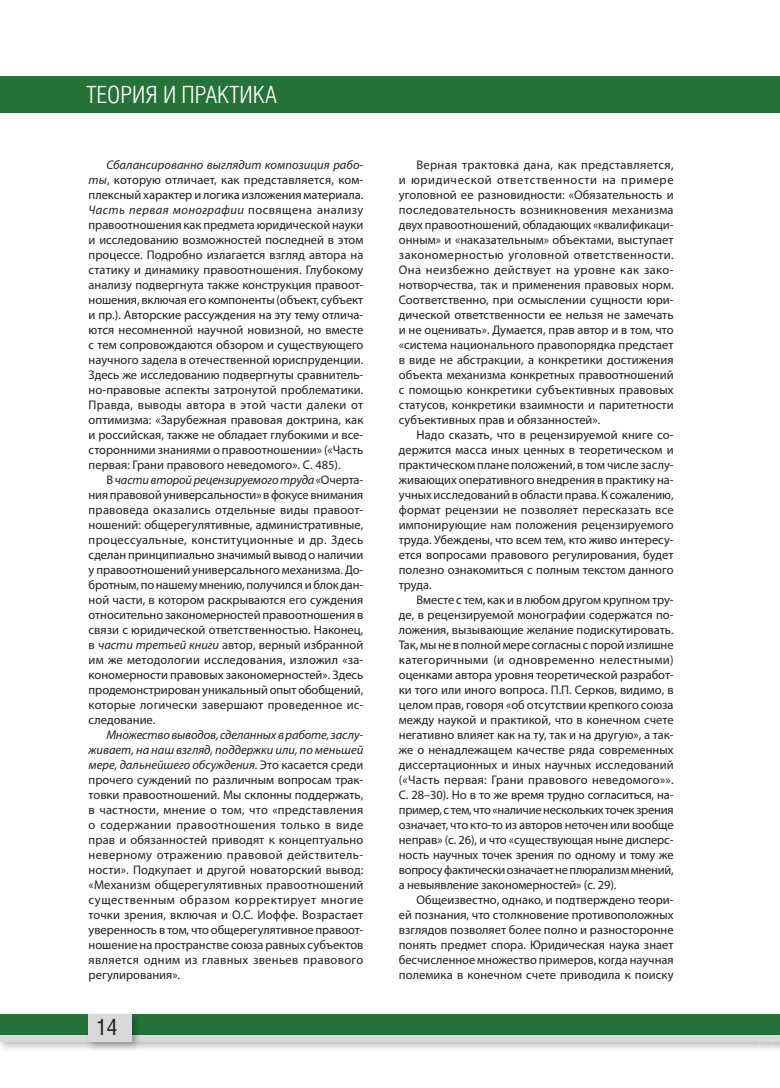
<style>
.page{position:relative;width:780px;height:1088px;background:#fff}
.page>*{position:absolute;margin:0;border:0;box-sizing:border-box;transform-origin:0 0}
.t1{font:300 23.75px "Helios Cond";color:#fff;scale:1.04 1}
.t2{font:22.5px "Helios Cond";color:#231f20}
.t3{font:12.5px/15px "Myriad Pro";color:#231f20;text-align:justify}
.s1{font-style:italic}
</style>
<div class="page">
<div style="left:0;top:1014px;width:780px;height:22px;background:#267339"></div>
<div style="left:0;top:76px;width:780px;height:37px;background:#267339"></div>
<div style="left:0;top:1035px;width:762px;height:6px;background:#d8d9db"></div>
<img style="left:772px;top:1041px;width:8px;height:8px">
<img style="left:759px;top:1041px;width:13px;height:8px">
<div style="left:762px;top:1035px;width:18px;height:6px;background:#d8d9db"></div>
<img style="left:86px;top:1014px;width:56px;height:37px">
<div style="left:89px;top:1014px;width:43px;height:27px;background:#d8d9db"></div>
<h1 class="t1" style="left:86px;top:81px;width:185px">ТЕОРИЯ И ПРАКТИКА</h1>
<p class="t3" style="left:89px;top:158px;width:276px;text-indent:18px"><span class="s1">Сбалансированно выглядит композиция рабо&shy;ты</span>, которую отличает, как представляется, ком&shy;плексный характер и логика изложения материала.<br><span class="s1">Часть первая монографии</span> посвящена анализу правоотношения как предмета юридической науки и исследованию возможностей последней в этом процессе. Подробно излагается взгляд автора на статику и динамику правоотношения. Глубокому анализу подвергнута также конструкция правоот&shy;ношения, включая его компоненты (объект, субъект и пр.). Авторские рассуждения на эту тему отлича&shy;ются несомненной научной новизной, но вместе с тем сопровождаются обзором и существующего научного задела в отечественной юриспруденции.<br>Здесь же исследованию подвергнуты сравнитель&shy;но-правовые аспекты затронутой проблематики.<br>Правда, выводы автора в этой части далеки от оптимизма: «Зарубежная правовая доктрина, как и российская, также не обладает глубокими и все&shy;сторонними знаниями о правоотношении» («Часть первая: Грани правового неведомого». С. 485).</p>
<p class="t3" style="left:89px;top:473px;width:276px;text-indent:18px">В <span class="s1">части второй рецензируемого труда</span> «Очерта&shy;ния правовой универсальности» в фокусе внимания правоведа оказались отдельные виды правоот&shy;ношений: общерегулятивные, административные, процессуальные, конституционные и др. Здесь сделан принципиально значимый вывод о наличии у правоотношений универсального механизма. До&shy;бротным, по нашему мнению, получился и блок дан&shy;ной части, в котором раскрываются его суждения относительно закономерностей правоотношения в связи с юридической ответственностью. Наконец, в <span class="s1">части третьей книги</span> автор, верный избранной им же методологии исследования, изложил «за&shy;кономерности правовых закономерностей». Здесь продемонстрирован уникальный опыт обобщений, которые логически завершают проведенное ис&shy;следование.</p>
<p class="t3" style="left:89px;top:728px;width:276px;text-indent:18px"><span class="s1">Множество выводов, сделанных в работе, заслу&shy;живает, на наш взгляд, поддержки или, по меньшей мере, дальнейшего обсуждения.</span> Это касается среди прочего суждений по различным вопросам трак&shy;товки правоотношений. Мы склонны поддержать, в частности, мнение о том, что «представления о содержании правоотношения только в виде прав и обязанностей приводят к концептуально неверному отражению правовой действитель&shy;ности». Подкупает и другой новаторский вывод: «Механизм общерегулятивных правоотношений существенным образом корректирует многие точки зрения, включая и О.С. Иоффе. Возрастает уверенность в том, что общерегулятивное правоот&shy;ношение на пространстве союза равных субъектов является одним из главных звеньев правового регулирования».</p>
<h2 class="t2" style="left:96px;top:1014px;width:23px">14</h2>
<p class="t3" style="left:399px;top:158px;width:276px;text-indent:18px">Верная трактовка дана, как представляется, и юридической ответственности на примере уголовной ее разновидности: «Обязательность и последовательность возникновения механизма двух правоотношений, обладающих «квалификаци&shy;онным» и «наказательным» объектами, выступает закономерностью уголовной ответственности.<br>Она неизбежно действует на уровне как зако&shy;нотворчества, так и применения правовых норм.<br>Соответственно, при осмыслении сущности юри&shy;дической ответственности ее нельзя не замечать и не оценивать». Думается, прав автор и в том, что «система национального правопорядка предстает в виде не абстракции, а конкретики достижения объекта механизма конкретных правоотношений с помощью конкретики субъективных правовых статусов, конкретики взаимности и паритетности субъективных прав и обязанностей».</p>
<p class="t3" style="left:399px;top:428px;width:276px;text-indent:18px">Надо сказать, что в рецензируемой книге со&shy;держится масса иных ценных в теоретическом и практическом плане положений, в том числе заслу&shy;живающих оперативного внедрения в практику на&shy;учных исследований в области права. К сожалению, формат рецензии не позволяет пересказать все импонирующие нам положения рецензируемого труда. Убеждены, что всем тем, кто живо интересу&shy;ется вопросами правового регулирования, будет полезно ознакомиться с полным текстом данного труда.</p>
<p class="t3" style="left:399px;top:593px;width:276px;text-indent:18px">Вместе с тем, как и в любом другом крупном тру&shy;де, в рецензируемой монографии содержатся по&shy;ложения, вызывающие желание подискутировать.<br>Так, мы не в полной мере согласны с порой излишне категоричными (и одновременно нелестными) оценками автора уровня теоретической разработ&shy;ки того или иного вопроса. П.П. Серков, видимо, в целом прав, говоря «об отсутствии крепкого союза между наукой и практикой, что в конечном счете негативно влияет как на ту, так и на другую», а так&shy;же о ненадлежащем качестве ряда современных диссертационных и иных научных исследований («Часть первая: Грани правового неведомого»».<br>С. 28–30). Но в то же время трудно согласиться, на&shy;пример, с тем, что «наличие нескольких точек зрения означает, что кто-то из авторов неточен или вообще неправ» (с. 26), и что «существующая ныне дисперс&shy;ность научных точек зрения по одному и тому же вопросу фактически означает не плюрализм мнений, а невыявление закономерностей» (с. 29).</p>
<p class="t3" style="left:399px;top:893px;width:276px;text-indent:18px">Общеизвестно, однако, и подтверждено теори&shy;ей познания, что столкновение противоположных взглядов позволяет более полно и разносторонне понять предмет спора. Юридическая наука знает бесчисленное множество примеров, когда научная полемика в конечном счете приводила к поиску</p>
</div>
